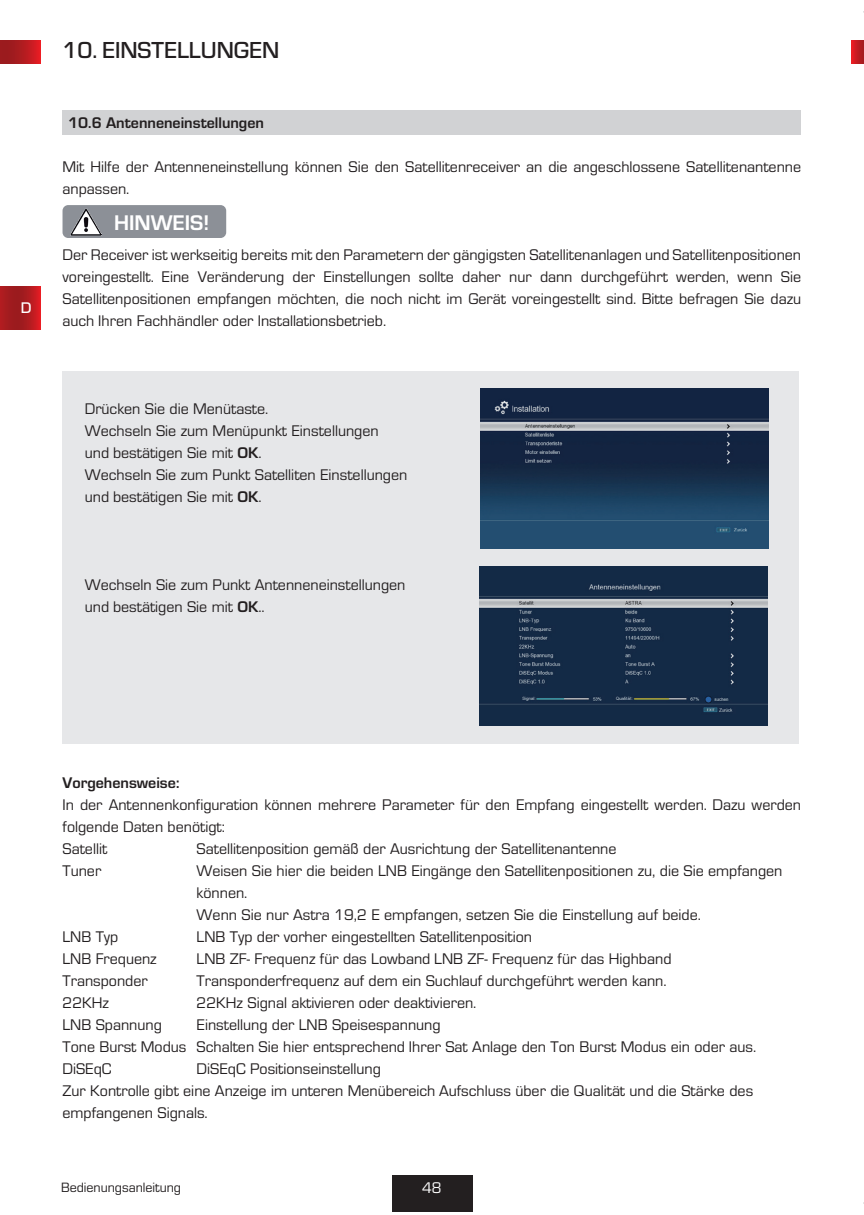
<style>
.page{position:relative;width:864px;height:1215px;background:#fff}
.page>*{position:absolute;margin:0;border:0;box-sizing:border-box;transform-origin:0 0}
.t1{font:500 24px "Eurostile OT";color:#231f20}
.t2{font:700 22px "Eurostile OT";color:#fff}
.t3{font:16px/22px "Eurostile OT";color:#231f20}
.t4{font:700 16px "Eurostile OT";color:#231f20}
.t5{font:16px "Eurostile OT";color:#fff}
.t6{font:500 16px "Eurostile OT";color:#fff}
.t7{font:14px "Eurostile OT";color:#231f20}
.s1{font-weight:700}
</style>
<div class="page">
<svg style="left:0;top:286px;width:40px;height:43px;background:#ad1b1f"></svg>
<div style="left:391px;top:1174px;width:81px;height:37px;background:#231f20"></div>
<svg style="left:851px;top:40px;width:12px;height:24px"></svg>
<div style="left:0;top:40px;width:40px;height:24px;background:linear-gradient(to right,#8a1b1d,#d81c23)"></div>
<div style="left:62px;top:110px;width:738px;height:25px;background:#d1d2d4"></div>
<div style="left:62px;top:205px;width:164px;height:33px;background:#8c9097;border-radius:6px"></div>
<img style="left:71px;top:209px;width:30px;height:26px">
<div style="left:62px;top:371px;width:736px;height:373px;background:#e6e7e9"></div>
<img style="left:480px;top:389px;width:288px;height:159px">
<img style="left:479px;top:566px;width:288px;height:159px">
<p class="t6" style="left:21px;top:298px;width:12px">D</p>
<h1 class="t1" style="left:62px;top:37px;width:218px">10. EINSTELLUNGEN</h1>
<p class="t4" style="left:68px;top:114px;width:197px">10.6 Antenneneinstellungen</p>
<p class="t3" style="left:62px;top:156px;width:739px">Mit Hilfe der Antenneneinstellung können Sie den Satellitenreceiver an die angeschlossene Satellitenantenne anpassen.</p>
<h2 class="t2" style="left:114px;top:210px;width:97px">HINWEIS!</h2>
<p class="t3" style="left:62px;top:244px;width:739px;text-align:justify">Der Receiver ist werkseitig bereits mit den Parametern der gängigsten Satellitenanlagen und Satellitenpositionen voreingestellt. Eine Veränderung der Einstellungen sollte daher nur dann durchgeführt werden, wenn Sie Satellitenpositionen empfangen möchten, die noch nicht im Gerät voreingestellt sind. Bitte befragen Sie dazu auch Ihren Fachhändler oder Installationsbetrieb.</p>
<p class="t3" style="left:85px;top:398px;width:324px">Drücken Sie die Menütaste.<br>Wechseln Sie zum Menüpunkt Einstellungen<br>und bestätigen Sie mit <span class="s1">OK</span>.<br>Wechseln Sie zum Punkt Satelliten Einstellungen und bestätigen Sie mit <span class="s1">OK</span>.</p>
<p class="t3" style="left:85px;top:574px;width:322px">Wechseln Sie zum Punkt Antenneneinstellungen und bestätigen Sie mit <span class="s1">OK</span>..</p>
<p class="t4" style="left:62px;top:774px;width:118px">Vorgehensweise:</p>
<p class="t3" style="left:62px;top:794px;width:739px">In der Antennenkonfiguration können mehrere Parameter für den Empfang eingestellt werden. Dazu werden folgende Daten benötigt:<br>Satellit</p>
<p class="t3" style="left:196px;top:838px;width:421px">Satellitenposition gemäß der Ausrichtung der Satellitenantenne</p>
<p class="t3" style="left:62px;top:860px;width:40px">Tuner</p>
<p class="t3" style="left:196px;top:860px;width:587px">Weisen Sie hier die beiden LNB Eingänge den Satellitenpositionen zu, die Sie empfangen können.<br>Wenn Sie nur Astra 19,2 E empfangen, setzen Sie die Einstellung auf beide.</p>
<p class="t3" style="left:62px;top:926px;width:57px">LNB Typ</p>
<p class="t3" style="left:196px;top:926px;width:337px">LNB Typ der vorher eingestellten Satellitenposition</p>
<p class="t3" style="left:62px;top:948px;width:96px">LNB Frequenz</p>
<p class="t3" style="left:196px;top:948px;width:476px">LNB ZF- Frequenz für das Lowband LNB ZF- Frequenz für das Highband</p>
<p class="t3" style="left:62px;top:970px;width:87px">Transponder</p>
<p class="t3" style="left:196px;top:970px;width:471px">Transponderfrequenz auf dem ein Suchlauf durchgeführt werden kann.</p>
<p class="t3" style="left:62px;top:992px;width:48px">22KHz</p>
<p class="t3" style="left:196px;top:992px;width:281px">22KHz Signal aktivieren oder deaktivieren.</p>
<p class="t3" style="left:62px;top:1014px;width:101px">LNB Spannung</p>
<p class="t3" style="left:62px;top:1014px;width:695px;text-indent:134px">Einstellung der LNB Speisespannung<br>Tone Burst Modus Schalten Sie hier entsprechend Ihrer Sat Anlage den Ton Burst Modus ein oder aus.<br>DiSEqC</p>
<p class="t3" style="left:62px;top:1058px;width:692px;text-indent:134px">DiSEqC Positionseinstellung<br>Zur Kontrolle gibt eine Anzeige im unteren Menübereich Auf schluss über die Qualität und die Stärke des empfangenen Signals.</p>
<p class="t7" style="left:61px;top:1179px;width:121px">Bedienungsanleitung</p>
<p class="t5" style="left:422px;top:1178px;width:21px">48</p>
</div>
